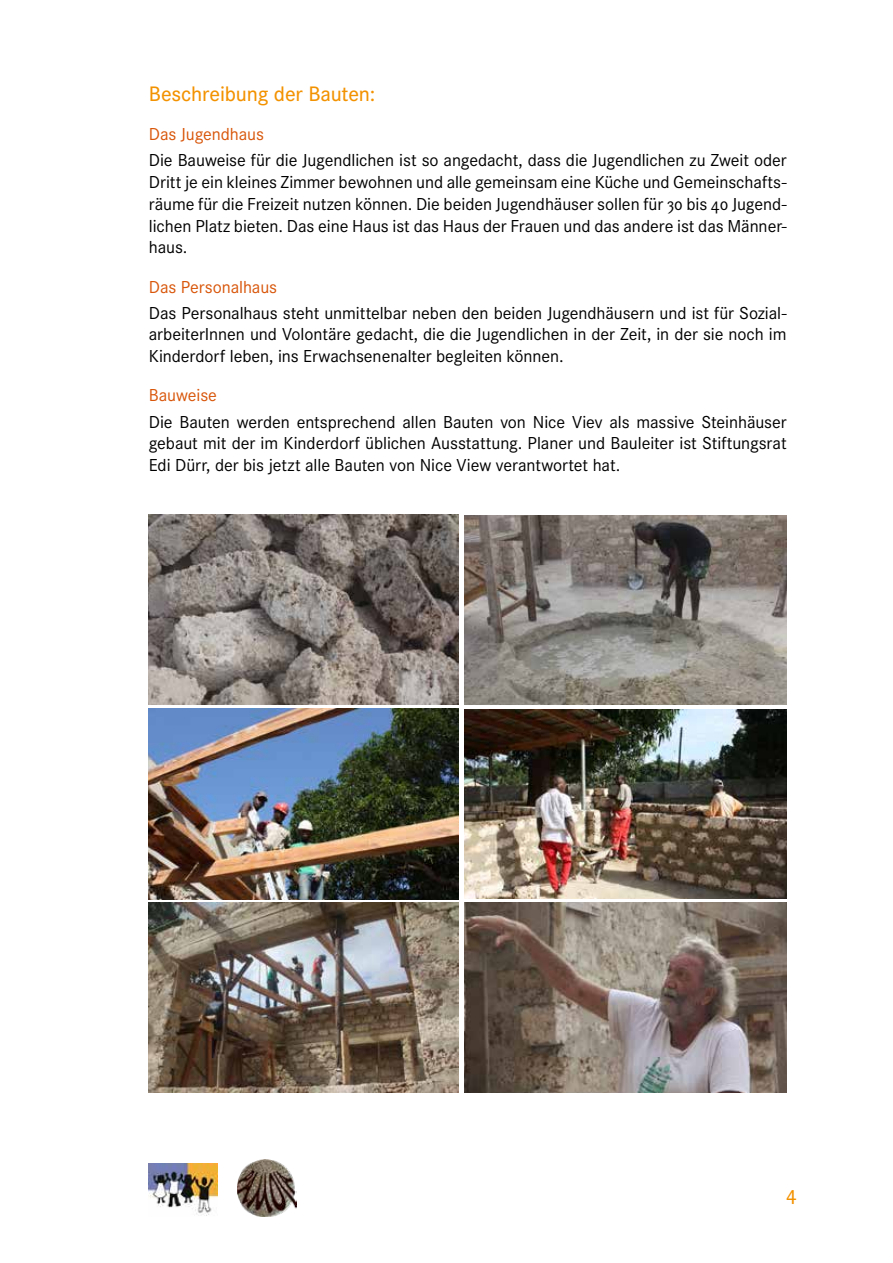
<style>
.page{position:relative;width:893px;height:1263px;background:#fff}
.page>*{position:absolute;margin:0;border:0;box-sizing:border-box;transform-origin:0 0}
.t1{font:500 21.75px "Corporate S";letter-spacing:-.005em;color:#f39200}
.t2{font:500 21px "Corporate S";color:#f39200}
.t3{font:18px/21.8px "Corporate S";letter-spacing:-.005em;color:#000;text-align:justify}
.t4{font:18px "Corporate S";letter-spacing:-.005em;color:#d85509}
</style>
<div class="page">
<img style="left:149px;top:1163px;width:69px;height:53px">
<img style="left:237px;top:1159px;width:60px;height:57px">
<img style="left:149px;top:514px;width:310px;height:191px">
<img style="left:464px;top:515px;width:323px;height:190px">
<img style="left:149px;top:709px;width:310px;height:190px">
<img style="left:464px;top:709px;width:323px;height:190px">
<img style="left:149px;top:903px;width:310px;height:190px">
<img style="left:464px;top:903px;width:323px;height:190px">
<p class="t1" style="left:149px;top:82px;width:228px">Beschreibung der Bauten:</p>
<p class="t4" style="left:149px;top:124px;width:117px">Das Jugendhaus</p>
<p class="t3" style="left:149px;top:150px;width:639px">Die Bauweise für die Jugendlichen ist so angedacht, dass die Jugendlichen zu Zweit oder Dritt je ein kleines Zimmer bewohnen und alle gemeinsam eine Küche und Gemeinschafts&shy;räume für die Freizeit nutzen können. Die beiden Jugendhäuser sollen für 30 bis 40 Jugend&shy;lichen Platz bieten. Das eine Haus ist das Haus der Frauen und das andere ist das Männer&shy;haus.</p>
<p class="t4" style="left:149px;top:276px;width:130px">Das Personalhaus</p>
<p class="t3" style="left:149px;top:302px;width:639px">Das Personalhaus steht unmittelbar neben den beiden Jugendhäusern und ist für Sozial&shy;arbeiterInnen und Volontäre gedacht, die die Jugendlichen in der Zeit, in der sie noch im Kinderdorf leben, ins Erwachsenenalter begleiten können.</p>
<p class="t4" style="left:149px;top:385px;width:70px">Bauweise</p>
<p class="t3" style="left:149px;top:411px;width:639px">Die Bauten werden entsprechend allen Bauten von Nice Viev als massive Steinhäuser gebaut mit der im Kinderdorf üblichen Ausstattung. Planer und Bauleiter ist Stiftungsrat Edi Dürr, der bis jetzt alle Bauten von Nice View verantwortet hat.</p>
<p class="t2" style="left:786px;top:1181px;width:12px">4</p>
</div>
